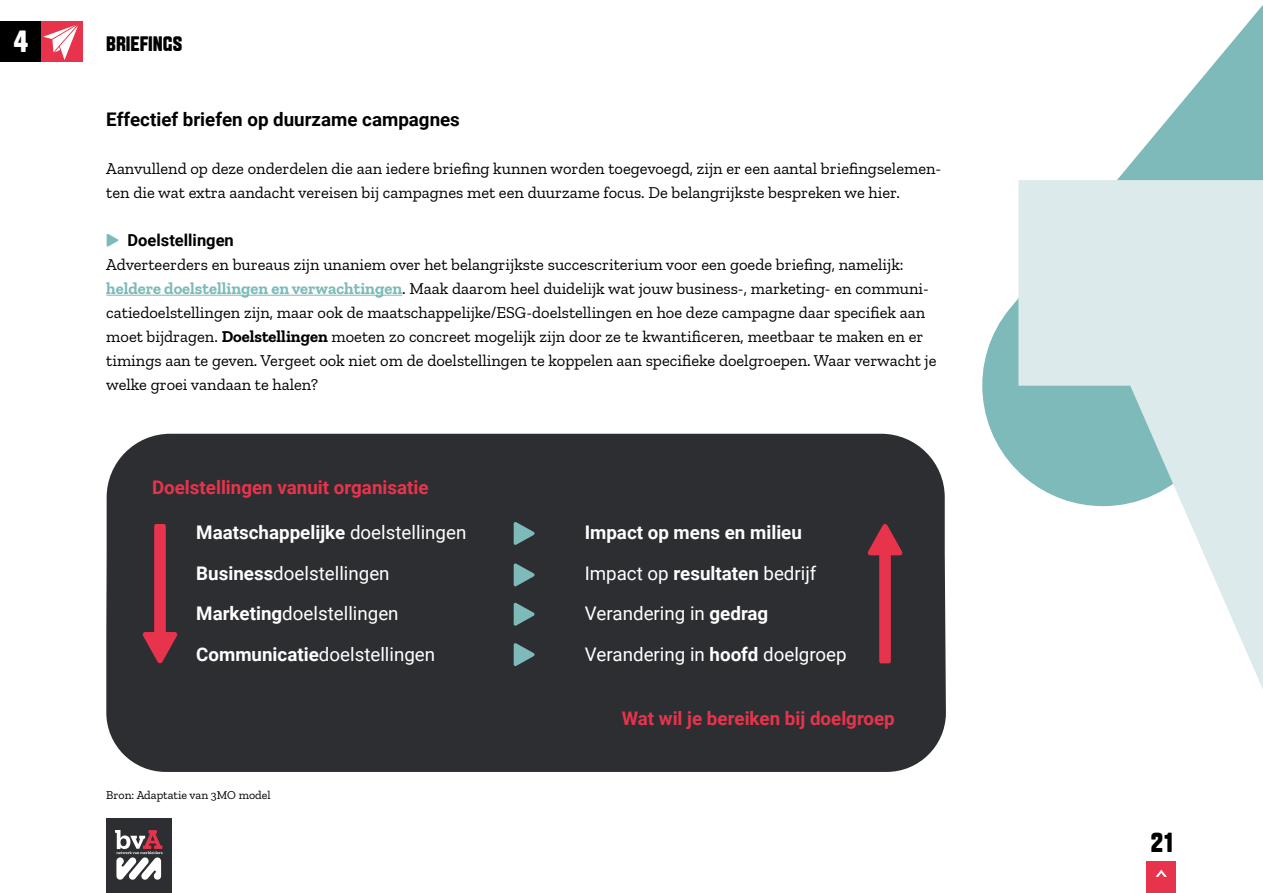
<style>
.page{position:relative;width:1263px;height:893px;background:#fff}
.page>*{position:absolute;margin:0;border:0;box-sizing:border-box;transform-origin:0 0}
.t1{font:30.75px "Aveny TPRO Extrabold";color:#fff}
.t2{font:27.6px "Aveny TPRO Extrabold";color:#000}
.t3{font:21px "Aveny TPRO Extrabold";color:#000}
.t4{font:18.75px/40.5px "Roboto";color:#fff}
.t5{font:700 18.75px "Roboto";color:#e7344c}
.t6{font:700 18.75px "Roboto";color:#000}
.t7{font:16.5px/24px "Zilla Slab";color:#000}
.t8{font:700 16.5px "Roboto";color:#000}
.t9{font:12px "Zilla Slab";color:#000}
.s1{font-family:"Aveny TPRO Extrabold";font-weight:400;color:#7dbab9}
.s2{font-weight:700;color:#7dbab9}
.s3{font-weight:700}
</style>
<div class="page">
<div style="left:1146px;top:861px;width:30px;height:32px;background:#e7344c"></div>
<svg style="left:1156px;top:870px;width:11px;height:7px"></svg>
<div style="left:106px;top:434px;width:840px;height:338px;background:#2d2e32"></div>
<div style="left:0;top:21px;width:41px;height:41px;background:#000"></div>
<div style="left:41px;top:21px;width:42px;height:41px;background:#e7344c"></div>
<hr style="left:106px;top:295px;width:296px;height:1px;background:#7dbab9">
<svg style="left:43px;top:25px;width:35px;height:35px"></svg>
<svg style="left:514px;top:522px;width:20px;height:23px"></svg>
<svg style="left:514px;top:563px;width:20px;height:24px"></svg>
<svg style="left:514px;top:602px;width:20px;height:24px"></svg>
<svg style="left:514px;top:643px;width:20px;height:23px"></svg>
<svg style="left:142px;top:524px;width:36px;height:139px;background:#73303b"></svg>
<svg style="left:867px;top:524px;width:36px;height:139px;background:#73303b"></svg>
<div style="left:106px;top:818px;width:66px;height:75px;background:#2d2e32"></div>
<svg style="left:115px;top:830px;width:48px;height:50px"></svg>
<svg style="left:982px;top:5px;width:281px;height:466px"></svg>
<svg style="left:1018px;top:180px;width:245px;height:509px;fill:#ddeaeb"></svg>
<h1 class="t1" style="left:14px;top:22px;width:16px">4</h1>
<p class="t3" style="left:106px;top:30px;width:77px">BRIEFINGS</p>
<p class="t6" style="left:106px;top:106px;width:355px">Effectief briefen op duurzame campagnes</p>
<p class="t7" style="left:106px;top:157px;width:836px">Aanvullend op deze onderdelen die aan iedere briefing kunnen worden toegevoegd, zijn er een aantal briefingselemen&shy;ten die wat extra aandacht vereisen bij campagnes met een duurzame focus. De belangrijkste bespreken we hier.</p>
<p class="t8" style="left:106px;top:229px;width:129px"><span class="s1">▶</span> Doelstellingen</p>
<p class="t7" style="left:106px;top:253px;width:832px">Adverteerders en bureaus zijn unaniem over het belangrijkste succescriterium voor een goede briefing, namelijk: <span class="s2">heldere doelstellingen en verwachtingen</span>. Maak daarom heel duidelijk wat jouw business-, marketing- en communi&shy;catiedoelstellingen zijn, maar ook de maatschappelijke/ESG-doelstellingen en hoe deze campagne daar specifiek aan moet bijdragen. <span class="s3">Doelstellingen</span> moeten zo concreet mogelijk zijn door ze te kwantificeren, meetbaar te maken en er timings aan te geven. Vergeet ook niet om de doelstellingen te koppelen aan specifieke doelgroepen. Waar verwacht je welke groei vandaan te halen?</p>
<p class="t5" style="left:152px;top:474px;width:278px">Doelstellingen vanuit organisatie</p>
<p class="t4" style="left:196px;top:512px;width:272px"><span class="s3">Maatschappelijke</span> doelstellingen<br><span class="s3">Business</span>doelstellingen<br><span class="s3">Marketing</span>doelstellingen<br><span class="s3">Communicatie</span>doelstellingen</p>
<p class="t4" style="left:585px;top:512px;width:264px"><span class="s3">Impact op mens en milieu<br></span>Impact op <span class="s3">resultaten</span> bedrijf<br>Verandering in <span class="s3">gedrag<br></span>Verandering in <span class="s3">hoofd</span> doelgroep</p>
<p class="t9" style="left:106px;top:789px;width:166px">Bron: Adaptatie van 3MO model</p>
<p class="t5" style="left:622px;top:705px;width:275px">Wat wil je bereiken bij doelgroep</p>
<h2 class="t2" style="left:1151px;top:824px;width:24px">21</h2>
</div>
